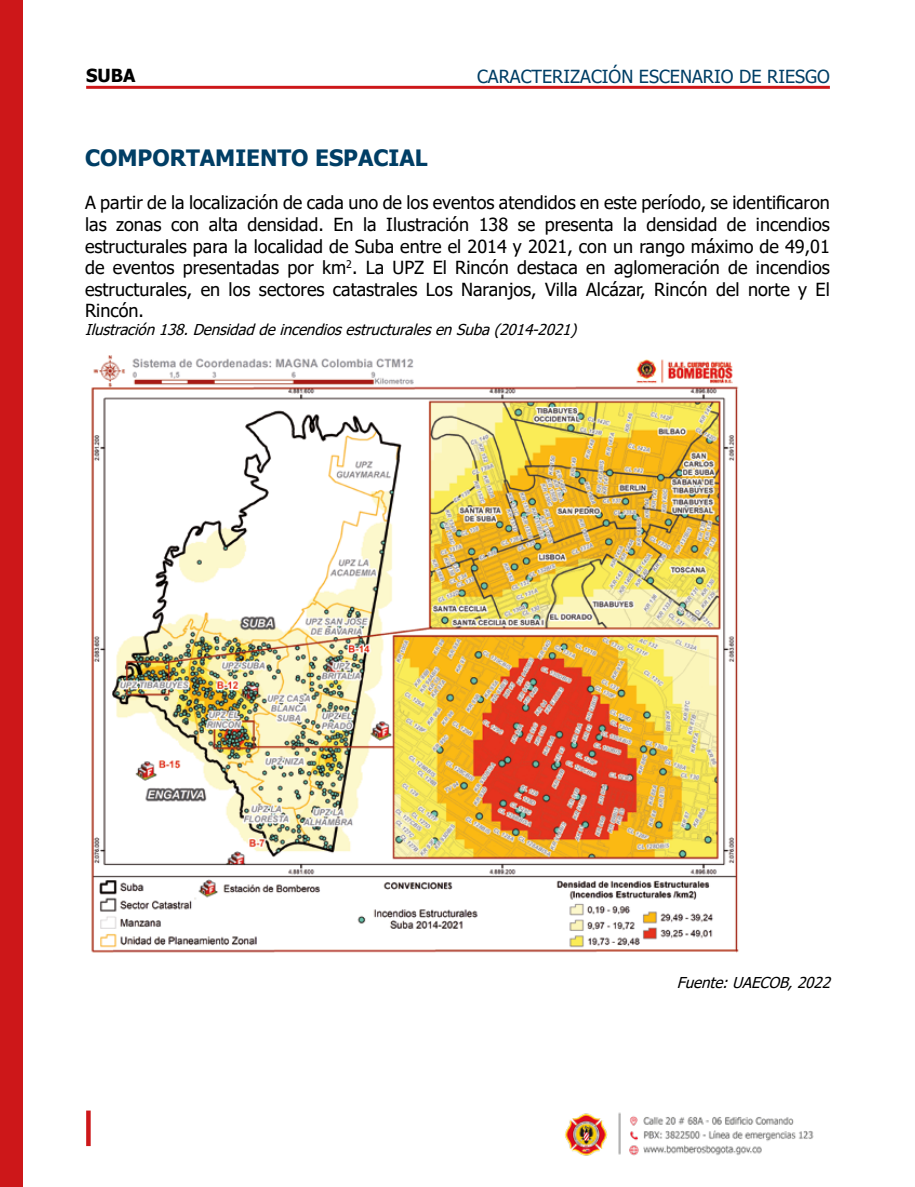
<style>
.page{position:relative;width:915px;height:1187px;background:#fff}
.page>*{position:absolute;margin:0;border:0;box-sizing:border-box;transform-origin:0 0}
.t1{font:700 22.5px "Tahoma";color:#003e65}
.t2{font:18px/21.6px "Tahoma";color:#000;text-align:justify}
.t3{font:18px "Tahoma";color:#003e65}
.t4{font:700 18px "Tahoma";color:#000}
.t5{font:italic 15px "Tahoma";color:#000}
</style>
<div class="page">
<hr style="left:86px;top:86px;width:743px;height:3px;background:#cd1719">
<div style="left:0;top:0;width:23px;height:1186px;background:#cd1719"></div>
<img style="left:565px;top:1112px;width:249px;height:44px">
<div style="left:86px;top:1110px;width:5px;height:35px;background:#cd1719"></div>
<img style="left:91px;top:355px;width:648px;height:598px">
<p class="t4" style="left:86px;top:63px;width:51px">SUBA</p>
<p class="t3" style="left:477px;top:64px;width:354px">CARACTERIZACIÓN ESCENARIO DE RIESGO</p>
<p class="t1" style="left:85px;top:142px;width:344px">COMPORTAMIENTO ESPACIAL</p>
<p class="t2" style="left:85px;top:193px;width:746px">A partir de la localización de cada uno de los eventos atendidos en este período, se identificaron las zonas con alta densidad. En la Ilustración 138 se presenta la densidad de incendios estructurales para la localidad de Suba entre el 2014 y 2021, con un rango máximo de 49,01 de eventos presentadas por km<sup>2</sup>. La UPZ El Rincón destaca en aglomeración de incendios estructurales, en los sectores catastrales Los Naranjos, Villa Alcázar, Rincón del norte y El Rincón.</p>
<p class="t5" style="left:85px;top:320px;width:498px">Ilustración138.DensidaddeincendiosestructuralesenSuba(2014-2021)</p>
<p class="t5" style="left:676px;top:972px;width:160px">Fuente:UAECOB,2022</p>
</div>
